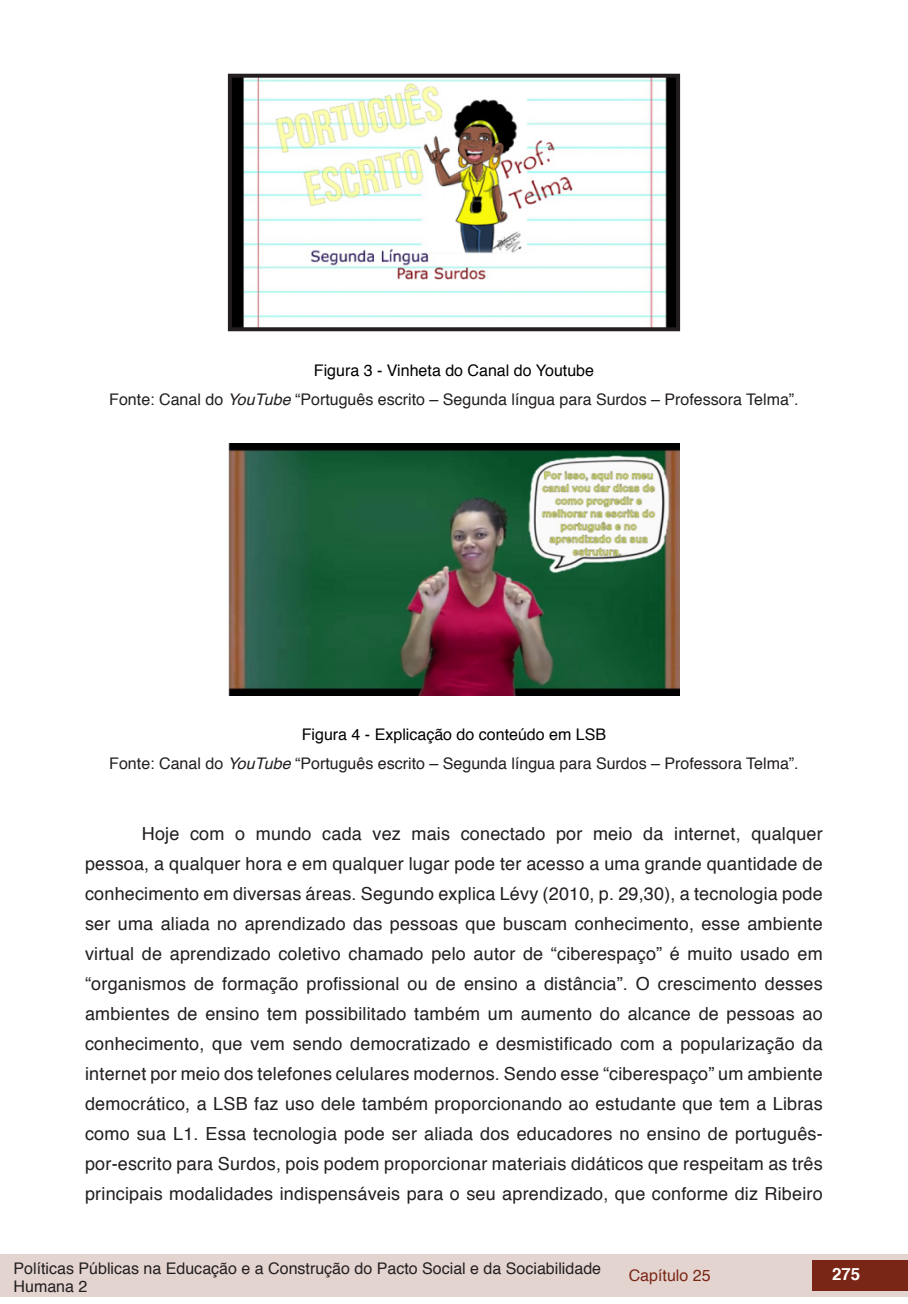
<style>
.page{position:relative;width:908px;height:1304px;background:#fff}
.page>*{position:absolute;margin:0;border:0;box-sizing:border-box;transform-origin:0 0}
.txt{font:18px/30px "Helvetica";letter-spacing:.01em;color:#231f20;text-align:justify}
.t1{font:700 16.8px "Helvetica";color:#fff}
.fonte_tab_gra_imag{font:16px/18.2px "Helvetica";color:#231f20}
.info_tab_graf_imag{font:16px "Helvetica";color:#000}
.t2{font:16px "Helvetica";color:#7a2616}
.s1{font-style:italic}
</style>
<div class="page">
<div style="left:0;top:1254px;width:906px;height:43px;background:#e4d4d0"></div>
<div style="left:812px;top:1261px;width:95px;height:30px;background:#7a2616"></div>
<img style="left:233px;top:79px;width:441px;height:247px">
<div style="left:228px;top:74px;width:451px;height:257px;border:4px solid #231f20"></div>
<img style="left:229px;top:443px;width:449px;height:252px">
<p class="info_tab_graf_imag" style="left:314px;top:358px;width:281px">Figura 3 - Vinheta do Canal do Youtube</p>
<p class="fonte_tab_gra_imag" style="left:109px;top:391px;width:690px">Fonte: Canal do <span class="s1">YouTube</span> “Português escrito – Segunda língua para Surdos – Professora Telma”.</p>
<p class="info_tab_graf_imag" style="left:301px;top:722px;width:306px">Figura 4 - Explicação do conteúdo em LSB</p>
<p class="fonte_tab_gra_imag" style="left:109px;top:755px;width:690px">Fonte: Canal do <span class="s1">YouTube</span> “Português escrito – Segunda língua para Surdos – Professora Telma”.</p>
<p class="txt" style="left:85px;top:820px;width:738px;text-indent:57px">Hoje com o mundo cada vez mais conectado por meio da internet, qualquer pessoa, a qualquer hora e em qualquer lugar pode ter acesso a uma grande quantidade de conhecimento em diversas áreas. Segundo explica Lévy (2010, p. 29,30), a tecnologia pode ser uma aliada no aprendizado das pessoas que buscam conhecimento, esse ambiente virtual de aprendizado coletivo chamado pelo autor de “ciberespaço” é muito usado em “organismos de formação profissional ou de ensino a distância”. O crescimento desses ambientes de ensino tem possibilitado também um aumento do alcance de pessoas ao conhecimento, que vem sendo democratizado e desmistificado com a popularização da internet por meio dos telefones celulares modernos. Sendo esse “ciberespaço” um ambiente democrático, a LSB faz uso dele também proporcionando ao estudante que tem a Libras como sua L1. Essa tecnologia pode ser aliada dos educadores no ensino de português&shy;por-escrito para Surdos, pois podem proporcionar materiais didáticos que respeitam as três principais modalidades indispensáveis para o seu aprendizado, que conforme diz Ribeiro</p>
<p class="fonte_tab_gra_imag" style="left:14px;top:1260px;width:588px">Políticas Públicas na Educação e a Construção do Pacto Social e da Sociabilidade<br>Humana 2</p>
<p class="t2" style="left:628px;top:1263px;width:83px">Capítulo 25</p>
<p class="t1" style="left:831px;top:1261px;width:30px">275</p>
</div>
